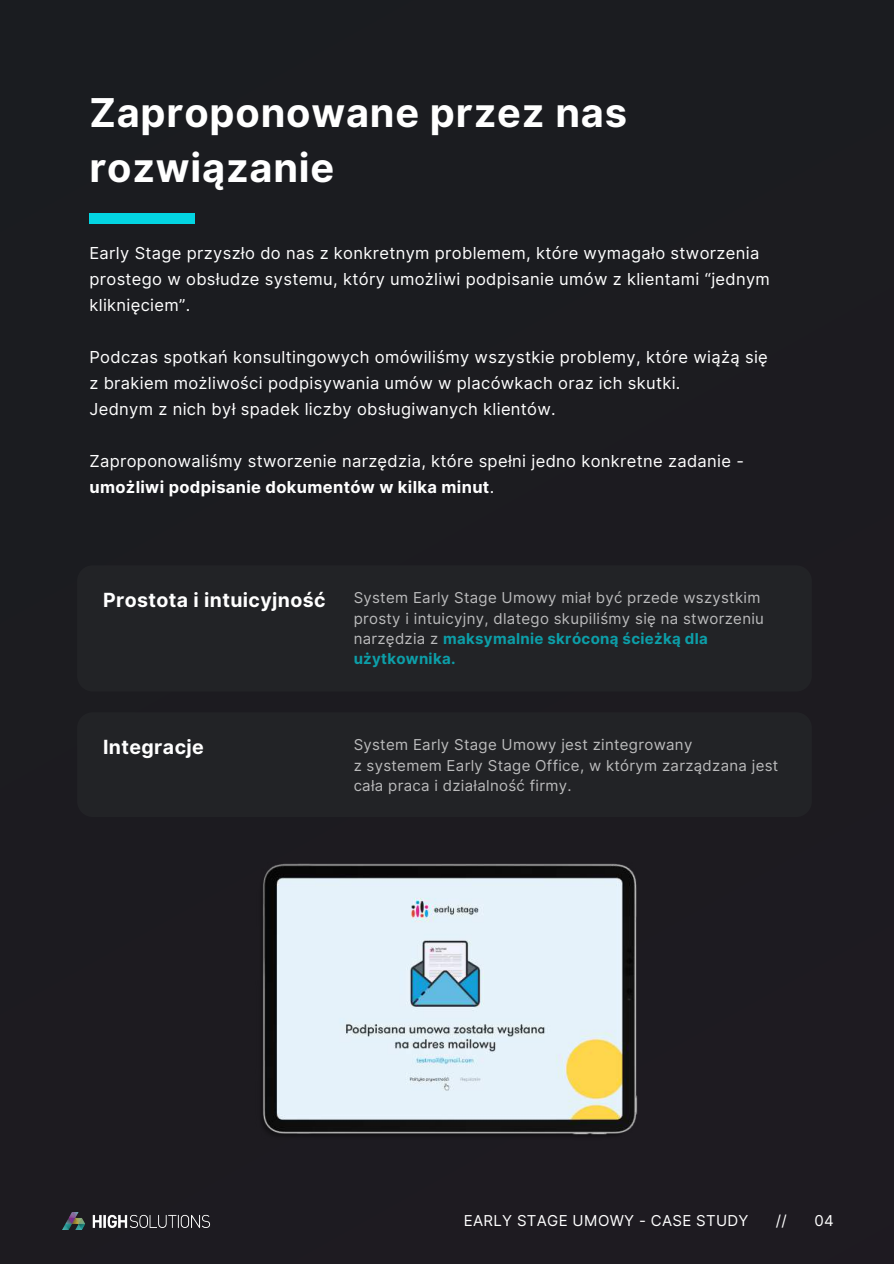
<style>
.page{position:relative;width:894px;height:1264px;background:#fff}
.page>*{position:absolute;margin:0;border:0;box-sizing:border-box;transform-origin:0 0}
.t1{font:700 39.75px/55.2px "Inter";letter-spacing:.02em;color:#fff}
.t2{font:700 19.5px "Inter";letter-spacing:.02em;color:#fff}
.t3{font:16.5px/26px "Inter";letter-spacing:.02em;color:#fff}
.t4{font:15px/20.2px "Inter";letter-spacing:.02em;color:#fff}
.s1{font-weight:700}
.s2{font-weight:700;color:#03d5e2}
</style>
<div class="page">
<div style="left:0;top:0;width:893px;height:1263px;background:#1c1c20"></div>
<div style="left:89px;top:213px;width:106px;height:10px;background:#03d5e2"></div>
<img style="left:62px;top:1212px;width:149px;height:17px">
<div style="left:77px;top:565px;width:734px;height:126px;background:#242528;border-radius:16px"></div>
<div style="left:77px;top:712px;width:734px;height:105px;background:#242528;border-radius:16px"></div>
<img style="left:263px;top:863px;width:375px;height:272px">
<h1 class="t1" style="left:89px;top:85px;width:539px">Zaproponowane przez nas rozwiązanie</h1>
<p class="t3" style="left:89px;top:240px;width:681px">Early Stage przyszło do nas z konkretnym problemem, które wymagało stworzenia prostego w obsłudze systemu, który umożliwi podpisanie umów z klientami “jednym kliknięciem”.</p>
<p class="t3" style="left:89px;top:344px;width:679px">Podczas spotkań konsultingowych omówiliśmy wszystkie problemy, które wiążą się z brakiem możliwości podpisywania umów w placówkach oraz ich skutki.<br>Jednym z nich był spadek liczby obsługiwanych klientów.</p>
<p class="t3" style="left:89px;top:447px;width:656px">Zaproponowaliśmy stworzenie narzędzia, które spełni jedno konkretne zadanie - <span class="s1">umożliwi podpisanie dokumentów w kilka minut</span>.</p>
<p class="t2" style="left:103px;top:588px;width:224px">Prostota i intuicyjność</p>
<p class="t2" style="left:103px;top:735px;width:102px">Integracje</p>
<p class="t4" style="left:353px;top:587px;width:412px">System Early Stage Umowy miał być przede wszystkim prosty i intuicyjny, dlatego skupiliśmy się na stworzeniu narzędzia z <span class="s2">maksymalnie skróconą ścieżką dla użytkownika.</span></p>
<p class="t4" style="left:353px;top:734px;width:426px">System Early Stage Umowy jest zintegrowany<br>z systemem Early Stage Office, w którym zarządzana jest cała praca i działalność firmy.</p>
<p class="t4" style="left:463px;top:1209px;width:286px">EARLY STAGE UMOWY - CASE STUDY</p>
<p class="t4" style="left:775px;top:1209px;width:12px">//</p>
<p class="t4" style="left:814px;top:1209px;width:21px">04</p>
</div>
